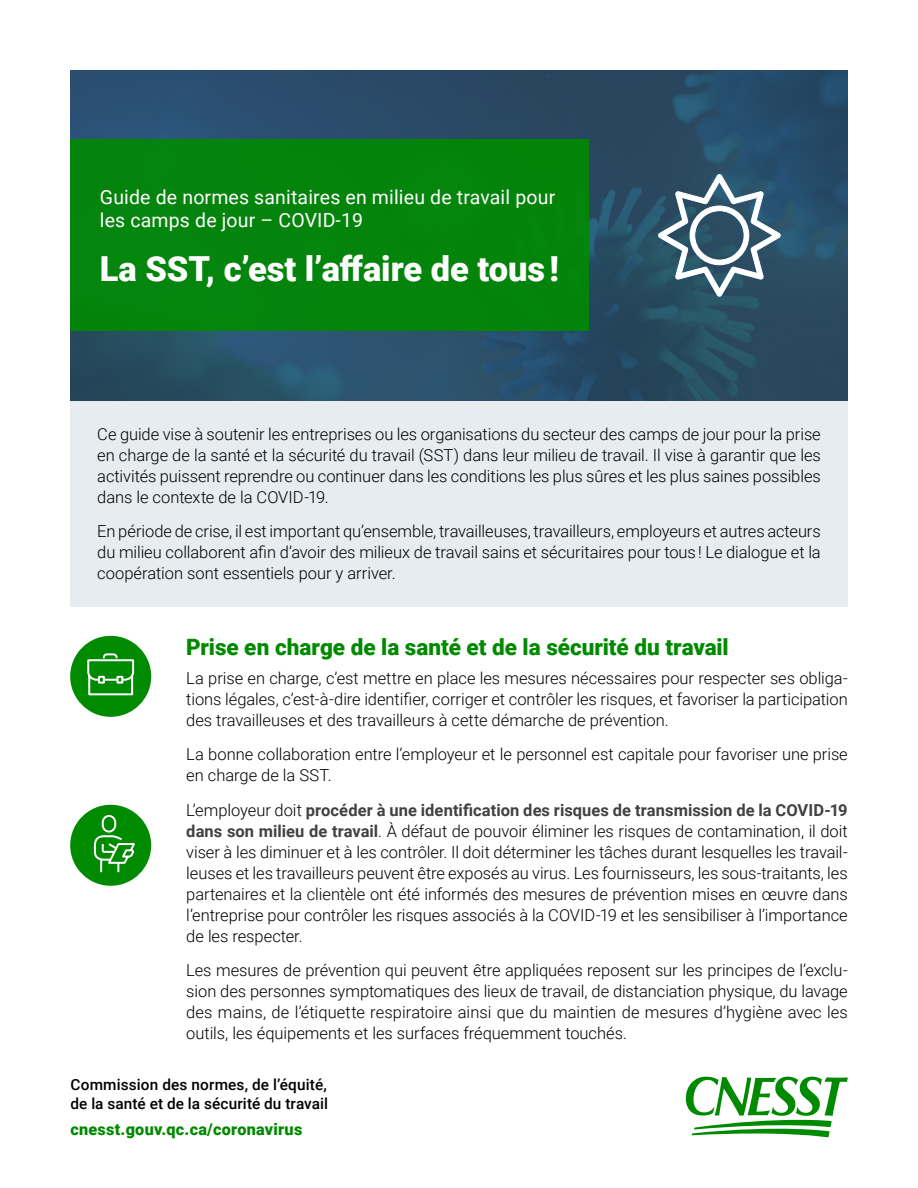
<style>
.page{position:relative;width:918px;height:1188px;background:#fff}
.page>*{position:absolute;margin:0;border:0;box-sizing:border-box;transform-origin:0 0}
.Titre__H1{font:900 34.5px "Roboto";color:#fff}
.Sous-titre__H2{font:900 22.5px "Roboto";color:#008a00}
.Surtitre__H1{font:19.5px/23.4px "Roboto";letter-spacing:.01em;color:#fff}
.Texte_courant__P{font:300 16.5px/21px "Roboto";letter-spacing:-.005em;color:#000;text-align:justify}
.t1{font:900 16.2px "Roboto";letter-spacing:.015em;color:#008a00}
.t2{font:500 15.3px "Roboto";letter-spacing:.01em;color:#000}
.s1{font-weight:700;color:#414141}
</style>
<div class="page">
<img style="left:70px;top:70px;width:778px;height:331px">
<div style="left:70px;top:140px;width:519px;height:191px;background:#04840b"></div>
<svg style="left:658px;top:174px;width:123px;height:123px"></svg>
<div style="left:70px;top:401px;width:778px;height:205px;background:#e6ecef"></div>
<div style="left:70px;top:636px;width:81px;height:81px;background:#008a00;border-radius:50%"></div>
<svg style="left:87px;top:653px;width:48px;height:43px"></svg>
<div style="left:70px;top:805px;width:81px;height:81px;background:#008a00;border-radius:50%"></div>
<div style="left:102px;top:815px;width:14px;height:18px;border:2px solid #fff;border-radius:6px"></div>
<svg style="left:93px;top:835px;width:42px;height:38px"></svg>
<svg style="left:686px;top:1077px;width:162px;height:60px"></svg>
<h1 class="Surtitre__H1" style="left:100px;top:185px;width:457px">Guide de normes sanitaires en milieu de travail pour les camps de jour – COVID-19</h1>
<h1 class="Titre__H1" style="left:100px;top:245px;width:460px">La SST, c’est l’affaire de tous !</h1>
<p class="Texte_courant__P" style="left:97px;top:423px;width:725px">Ce guide vise à soutenir les entreprises ou les organisations du secteur des camps de jour pour la prise en charge de la santé et la sécurité du travail (SST) dans leur milieu de travail. Il vise à garantir que les activités puissent reprendre ou continuer dans les conditions les plus sûres et les plus saines possibles dans le contexte de la COVID-19.</p>
<p class="Texte_courant__P" style="left:97px;top:520px;width:725px">En période de crise, il est important qu’ensemble, travailleuses, travailleurs, employeurs et autres acteurs du milieu collaborent afin d’avoir des milieux de travail sains et sécuritaires pour tous ! Le dialogue et la coopération sont essentiels pour y arriver.</p>
<h2 class="Sous-titre__H2" style="left:186px;top:631px;width:544px">Prise en charge de la santé et de la sécurité du travail</h2>
<p class="Texte_courant__P" style="left:186px;top:667px;width:663px">La prise en charge, c’est mettre en place les mesures nécessaires pour respecter ses obliga&shy;tions légales, c’est-à-dire identifier, corriger et contrôler les risques, et favoriser la participation des travailleuses et des travailleurs à cette démarche de prévention.</p>
<p class="Texte_courant__P" style="left:186px;top:743px;width:663px">La bonne collaboration entre l’employeur et le personnel est capitale pour favoriser une prise en charge de la SST.</p>
<p class="Texte_courant__P" style="left:186px;top:799px;width:663px">L’employeur doit <span class="s1">procéder à une identification des risques de transmission de la COVID-19 dans son milieu de travail</span>. À défaut de pouvoir éliminer les risques de contamination, il doit viser à les diminuer et à les contrôler. Il doit déterminer les tâches durant lesquelles les travail&shy;leuses et les travailleurs peuvent être exposés au virus. Les fournisseurs, les sous-traitants, les partenaires et la clientèle ont été informés des mesures de prévention mises en œuvre dans l’entreprise pour contrôler les risques associés à la COVID-19 et les sensibiliser à l’importance de les respecter.</p>
<p class="Texte_courant__P" style="left:186px;top:959px;width:663px">Les mesures de prévention qui peuvent être appliquées reposent sur les principes de l’exclu&shy;sion des personnes symptomatiques des lieux de travail, de distanciation physique, du lavage des mains, de l’étiquette respiratoire ainsi que du maintien de mesures d’hygiène avec les outils, les équipements et les surfaces fréquemment touchés.</p>
<p class="t2" style="left:70px;top:1073px;width:258px">Commission des normes, de l’équité,</p>
<p class="t2" style="left:70px;top:1093px;width:259px">de la santé et de la sécurité du travail</p>
<p class="t1" style="left:70px;top:1117px;width:233px">cnesst.gouv.qc.ca/coronavirus</p>
</div>
